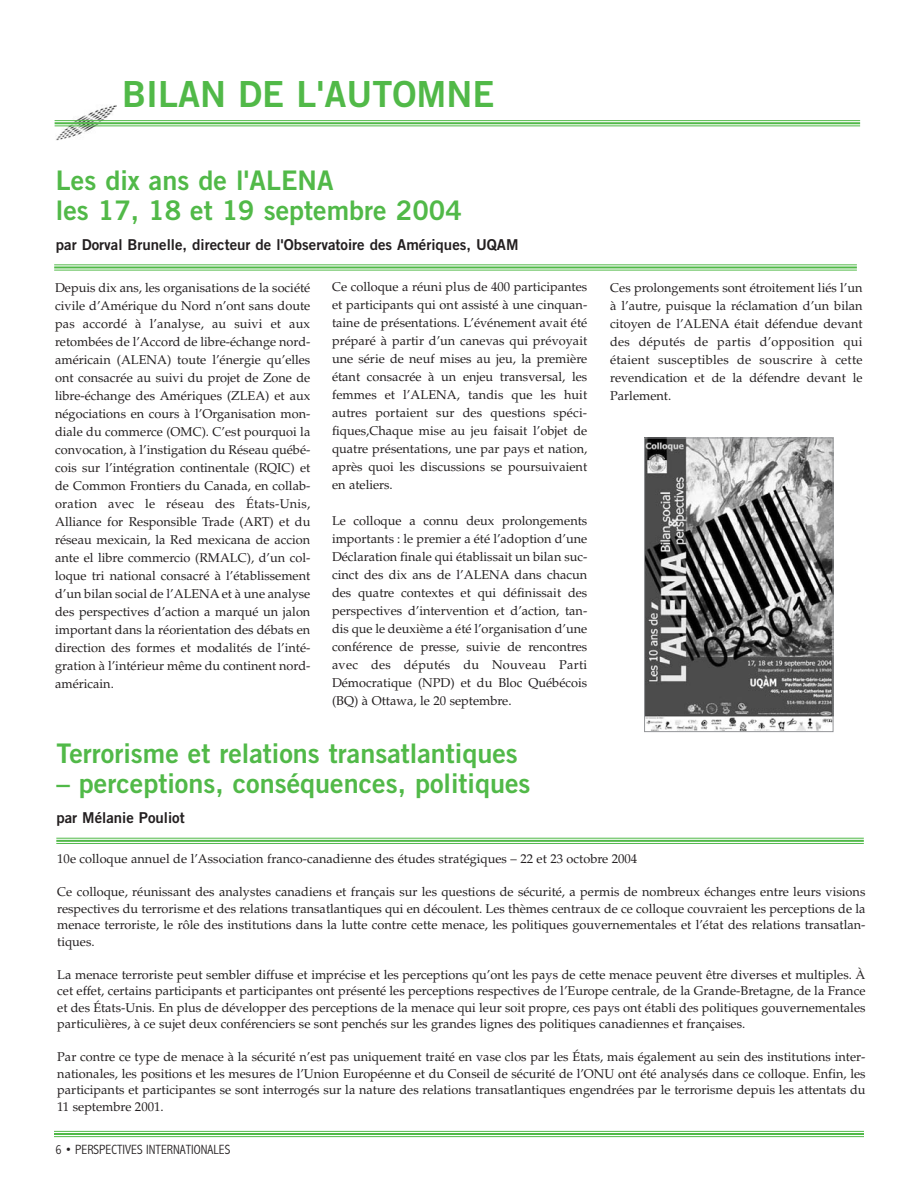
<style>
.page{position:relative;width:918px;height:1188px;background:#fff}
.page>*{position:absolute;margin:0;border:0;box-sizing:border-box;transform-origin:0 0}
.t1{font:36px "Trade Gothic Bold Two";color:#51b948}
.t2{font:27px/30px "Trade Gothic Bold Two";color:#51b948}
.t3{font:15px "Trade Gothic Bold Two";color:#231f20}
.t4{font:300 condensed 13.5px "Abadi";color:#231f20}
.t5{font:12.75px/18px "Palatino";color:#231f20;text-align:justify}
</style>
<div class="page">
<img style="left:56px;top:105px;width:60px;height:35px">
<hr style="left:54px;top:1131px;width:810px;height:1px;background:#51b948">
<hr style="left:54px;top:1133px;width:810px;height:2px;background:#51b948">
<hr style="left:54px;top:1136px;width:810px;height:1px;background:#51b948">
<hr style="left:54px;top:264px;width:803px;height:1px;background:#51b948">
<hr style="left:54px;top:266px;width:803px;height:2px;background:#51b948">
<hr style="left:54px;top:270px;width:803px;height:1px;background:#51b948">
<hr style="left:56px;top:838px;width:808px;height:1px;background:#51b948">
<hr style="left:56px;top:840px;width:808px;height:2px;background:#51b948">
<hr style="left:56px;top:843px;width:808px;height:1px;background:#51b948">
<img style="left:646px;top:440px;width:185px;height:290px">
<div style="left:644px;top:438px;width:189px;height:294px;border:1px solid #939598"></div>
<hr style="left:55px;top:120px;width:805px;height:1px;background:#51b948">
<hr style="left:55px;top:122px;width:805px;height:2px;background:#51b948">
<hr style="left:55px;top:126px;width:805px;height:1px;background:#51b948">
<h1 class="t1" style="left:122px;top:81px;width:374px">BILAN DE L'AUTOMNE</h1>
<h2 class="t2" style="left:56px;top:168px;width:407px">Les dix ans de l'ALENA<br>les 17, 18 et 19 septembre 2004</h2>
<p class="t3" style="left:56px;top:239px;width:464px">par Dorval Brunelle, directeur de l'Observatoire des Amériques, UQAM</p>
<p class="t5" style="left:55px;top:280px;width:257px">Depuis dix ans, les organisations de la société civile d’Amérique du Nord n’ont sans doute pas accordé à l’analyse, au suivi et aux retombées de l’Accord de libre-échange nord&shy;américain (ALENA) toute l’énergie qu’elles ont consacrée au suivi du projet de Zone de libre-échange des Amériques (ZLEA) et aux négociations en cours à l’Organisation mon&shy;diale du commerce (OMC). C’est pourquoi la convocation, à l’instigation du Réseau québé&shy;cois sur l’intégration continentale (RQIC) et de Common Frontiers du Canada, en collab&shy;oration avec le réseau des États-Unis, Alliance for Responsible Trade (ART) et du réseau mexicain, la Red mexicana de accion ante el libre commercio (RMALC), d’un col&shy;loque tri national consacré à l’établissement d’un bilan social de l’ALENA et à une analyse des perspectives d’action a marqué un jalon important dans la réorientation des débats en direction des formes et modalités de l’inté&shy;gration à l’intérieur même du continent nord&shy;américain.</p>
<p class="t5" style="left:332px;top:279px;width:257px">Ce colloque a réuni plus de 400 participantes et participants qui ont assisté à une cinquan&shy;taine de présentations. L’événement avait été préparé à partir d’un canevas qui prévoyait une série de neuf mises au jeu, la première étant consacrée à un enjeu transversal, les femmes et l’ALENA, tandis que les huit autres portaient sur des questions spéci&shy;fiques,Chaque mise au jeu faisait l’objet de quatre présentations, une par pays et nation, après quoi les discussions se poursuivaient en ateliers.</p>
<p class="t5" style="left:332px;top:513px;width:257px">Le colloque a connu deux prolongements importants : le premier a été l’adoption d’une Déclaration finale qui établissait un bilan suc&shy;cinct des dix ans de l’ALENA dans chacun des quatre contextes et qui définissait des perspectives d’intervention et d’action, tan&shy;dis que le deuxième a été l’organisation d’une conférence de presse, suivie de rencontres avec des députés du Nouveau Parti Démocratique (NPD) et du Bloc Québécois (BQ) à Ottawa, le 20 septembre.</p>
<h2 class="t2" style="left:56px;top:740px;width:463px">Terrorisme et relations transatlantiques</h2>
<h2 class="t2" style="left:56px;top:770px;width:476px">– perceptions, conséquences, politiques</h2>
<p class="t3" style="left:56px;top:812px;width:130px">par Mélanie Pouliot</p>
<p class="t5" style="left:610px;top:280px;width:254px">Ces prolongements sont étroitement liés l’un à l’autre, puisque la réclamation d’un bilan citoyen de l’ALENA était défendue devant des députés de partis d’opposition qui étaient susceptibles de souscrire à cette revendication et de la défendre devant le Parlement.</p>
<p class="t5" style="left:57px;top:851px;width:582px">10e colloque annuel de l’Association franco-canadienne des études stratégiques – 22 et 23 octobre 2004</p>
<p class="t5" style="left:57px;top:885px;width:810px;line-height:16.5px">Ce colloque, réunissant des analystes canadiens et français sur les questions de sécurité, a permis de nombreux échanges entre leurs visions respectives du terrorisme et des relations transatlantiques qui en découlent. Les thèmes centraux de ce colloque couvraient les perceptions de la menace terroriste, le rôle des institutions dans la lutte contre cette menace, les politiques gouvernementales et l’état des relations transatlan&shy;tiques.</p>
<p class="t5" style="left:57px;top:968px;width:810px;line-height:16.5px">La menace terroriste peut sembler diffuse et imprécise et les perceptions qu’ont les pays de cette menace peuvent être diverses et multiples. À cet effet, certains participants et participantes ont présenté les perceptions respectives de l’Europe centrale, de la Grande-Bretagne, de la France et des États-Unis. En plus de développer des perceptions de la menace qui leur soit propre, ces pays ont établi des politiques gouvernementales particulières, à ce sujet deux conférenciers se sont penchés sur les grandes lignes des politiques canadiennes et françaises.</p>
<p class="t5" style="left:57px;top:1050px;width:810px;line-height:16.5px">Par contre ce type de menace à la sécurité n’est pas uniquement traité en vase clos par les États, mais également au sein des institutions inter&shy;nationales, les positions et les mesures de l’Union Européenne et du Conseil de sécurité de l’ONU ont été analysés dans ce colloque. Enfin, les participants et participantes se sont interrogés sur la nature des relations transatlantiques engendrées par le terrorisme depuis les attentats du 11 septembre 2001.</p>
<p class="t4" style="left:56px;top:1141px;width:176px">6 • PERSPECTIVES INTERNATIONALES</p>
</div>
